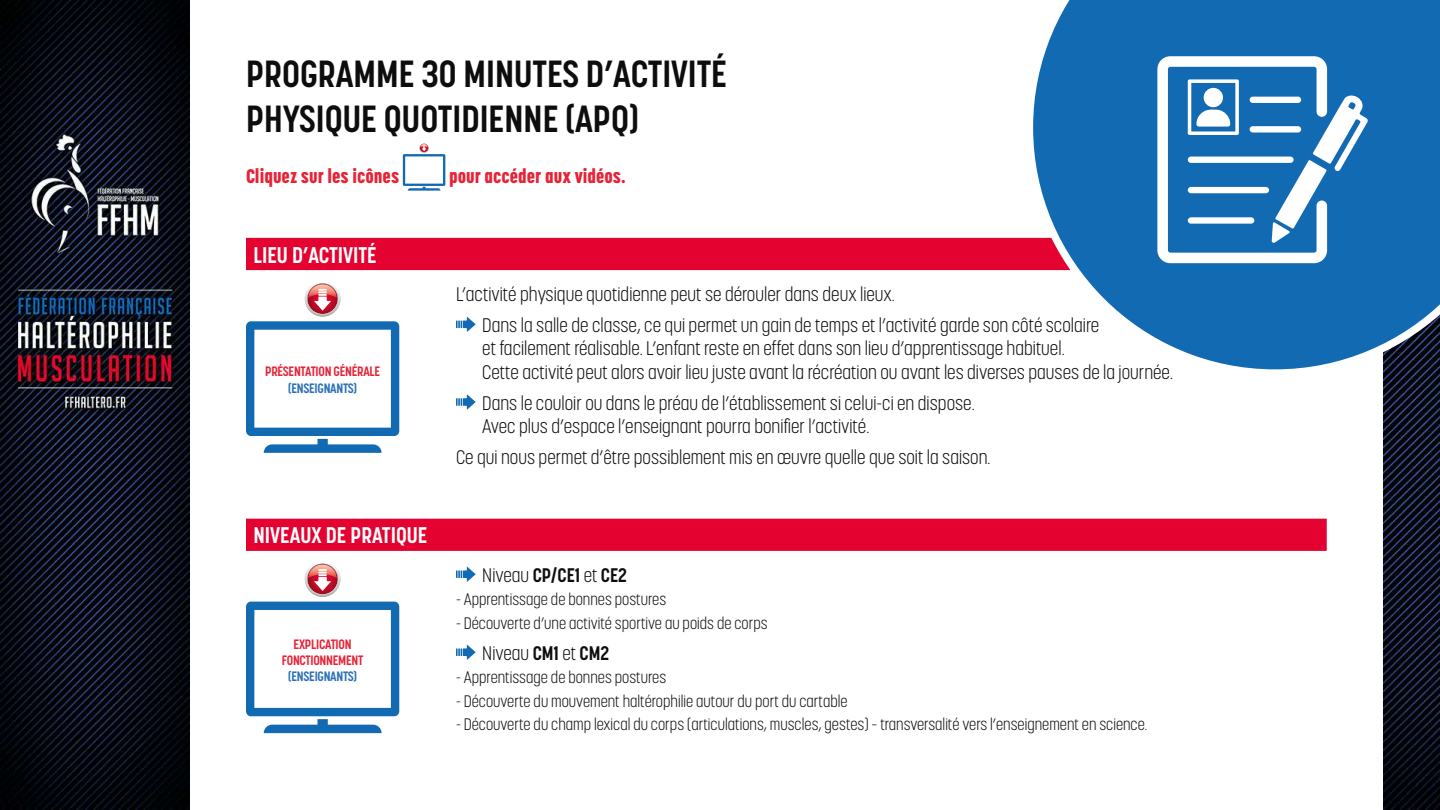
<style>
.page{position:relative;width:1440px;height:810px;background:#fff}
.page>*{position:absolute;margin:0;border:0;box-sizing:border-box;transform-origin:0 0}
.t1{font:700 37.5px/45px "Korolev Condensed";color:#0d0d0d}
.t2{font:700 22.5px "Korolev Condensed";color:#fff}
.t3{font:300 19.5px/23.4px "Korolev Condensed";color:#0d0d0d}
.t4{font:800 19.5px "Korolev Condensed";color:#e62337}
.t5{font:700 19.5px "Korolev Condensed";color:#0d0d0d}
.t6{font:300 16.5px "Korolev Condensed";color:#0d0d0d}
.t7{font:700 13.5px/16.2px "Korolev Condensed";letter-spacing:-.02em;color:#e62337;text-align:center}
.t8{font:700 13.5px "Korolev Condensed";letter-spacing:-.02em;color:#2a70b7}
.s1{font-weight:300}
.s2{font-weight:700}
</style>
<div class="page">
<img style="left:0;top:0;width:190px;height:810px">
<img style="left:1384px;top:377px;width:56px;height:433px">
<div style="left:246px;top:238px;width:824px;height:32px;background:#e40230"></div>
<div style="left:246px;top:519px;width:1081px;height:32px;background:#e40230"></div>
<svg style="left:403px;top:143px;width:42px;height:48px"></svg>
<svg style="left:456px;top:317px;width:20px;height:15px"></svg>
<svg style="left:456px;top:394px;width:20px;height:16px"></svg>
<svg style="left:456px;top:567px;width:20px;height:15px"></svg>
<svg style="left:456px;top:645px;width:20px;height:15px"></svg>
<svg style="left:246px;top:563px;width:153px;height:170px"></svg>
<svg style="left:246px;top:283px;width:153px;height:170px"></svg>
<svg style="left:1026px;top:0;width:414px;height:377px"></svg>
<svg style="left:1157px;top:56px;width:211px;height:207px"></svg>
<h1 class="t1" style="left:246px;top:51px;width:483px">PROGRAMME 30 MINUTES D’ACTIVITÉ<br>PHYSIQUE QUOTIDIENNE (APQ)</h1>
<p class="t4" style="left:246px;top:164px;width:155px">Cliquez sur les icônes</p>
<p class="t4" style="left:449px;top:164px;width:178px">pour accéder aux vidéos.</p>
<p class="t2" style="left:254px;top:241px;width:125px">LIEU D’ACTIVITÉ</p>
<p class="t7" style="left:265px;top:363px;width:116px">PRÉSENTATION GÉNÉRALE</p>
<p class="t8" style="left:288px;top:380px;width:70px">(ENSEIGNANTS)</p>
<p class="t2" style="left:254px;top:522px;width:175px">NIVEAUX DE PRATIQUE</p>
<p class="t7" style="left:282px;top:636px;width:83px">EXPLICATION<br>FONCTIONNEMENT</p>
<p class="t8" style="left:288px;top:668px;width:70px">(ENSEIGNANTS)</p>
<p class="t3" style="left:482px;top:279px;width:618px;line-height:30.9px;text-indent:-26px">L’activité physique quotidienne peut se dérouler dans deux lieux.<br>Dans la salle de classe, ce qui permet un gain de temps et l’activité garde son côté scolaire</p>
<p class="t3" style="left:482px;top:337px;width:692px">et facilement réalisable. L’enfant reste en effet dans son lieu d’apprentissage habituel.<br>Cette activité peut alors avoir lieu juste avant la récréation ou avant les diverses pauses de la journée.</p>
<p class="t3" style="left:482px;top:391px;width:494px">Dans le couloir ou dans le préau de l’établissement si celui-ci en dispose.<br>Avec plus d’espace l’enseignant pourra bonifier l’activité.</p>
<p class="t3" style="left:456px;top:445px;width:536px">Ce qui nous permet d’être possiblement mis en œuvre quelle que soit la saison.</p>
<p class="t5" style="left:482px;top:563px;width:146px"><span class="s1">Niveau</span> CP/CE1 <span class="s1">et</span> CE2</p>
<p class="t6" style="left:456px;top:590px;width:212px">- Apprentissage de bonnes postures</p>
<p class="t6" style="left:456px;top:613px;width:313px">- Découverte d’une activité sportive au poids de corps</p>
<p class="t3" style="left:482px;top:641px;width:129px">Niveau <span class="s2">CM1</span> et <span class="s2">CM2</span></p>
<p class="t6" style="left:456px;top:668px;width:212px">- Apprentissage de bonnes postures</p>
<p class="t6" style="left:456px;top:691px;width:393px">- Découverte du mouvement haltérophilie autour du port du cartable</p>
<p class="t6" style="left:456px;top:715px;width:693px">- Découverte du champ lexical du corps (articulations, muscles, gestes) – transversalité vers l’enseignement en science.</p>
</div>
